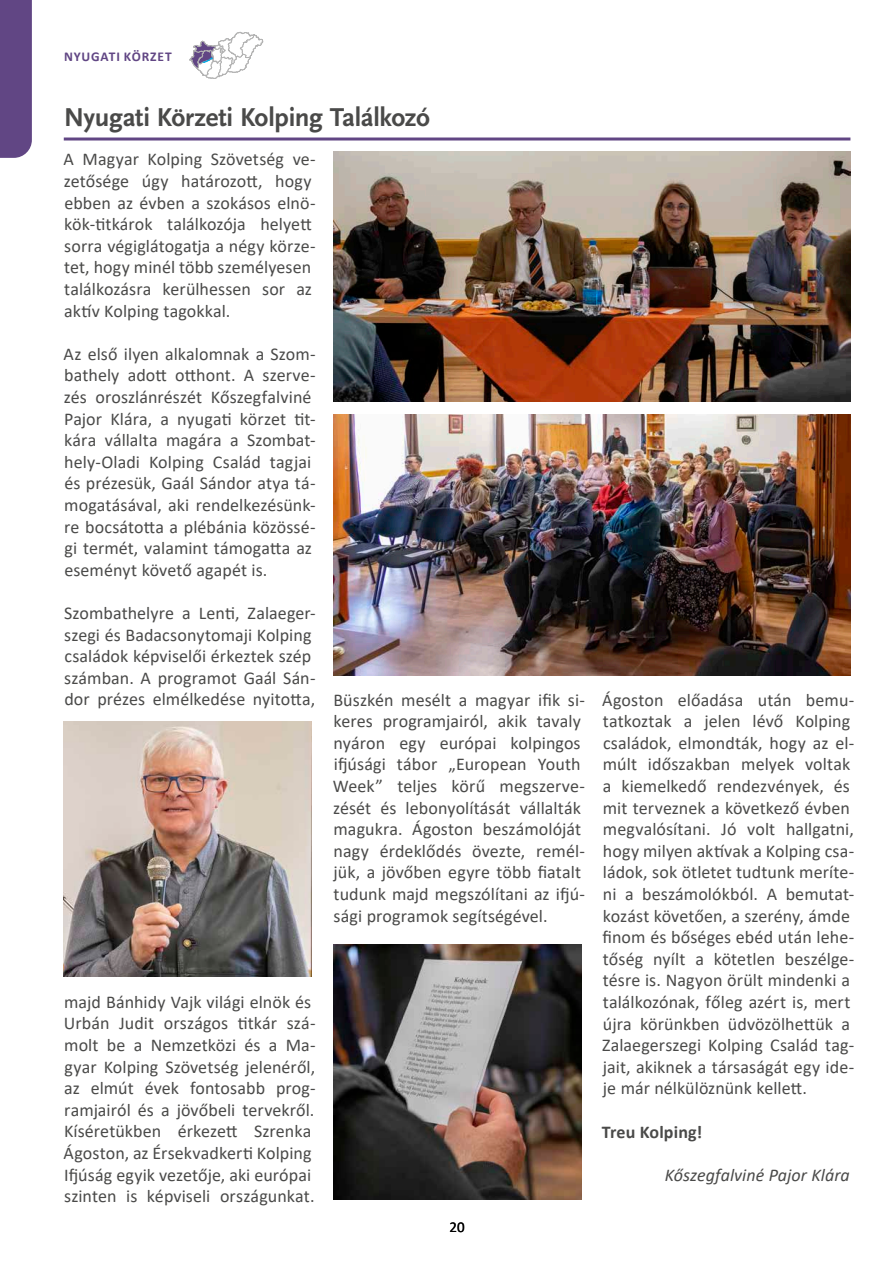
<style>
.page{position:relative;width:893px;height:1263px;background:#fff}
.page>*{position:absolute;margin:0;border:0;box-sizing:border-box;transform-origin:0 0}
.t1{font:700 27px "Scala Sans Pro";letter-spacing:-.015em;color:#4a4a49}
.t2{font:18px/21.6px "Calibri";letter-spacing:.005em;color:#4a4a49}
.t3{font:italic 18px "Calibri";color:#4a4a49}
.t4{font:700 18px "Calibri";letter-spacing:.005em;color:#4a4a49}
.t5{font:15px "Calibri";color:#000}
.t6{font:700 13.5px "Calibri";letter-spacing:.06em;color:#614684}
</style>
<div class="page">
<svg style="left:189px;top:31px;width:75px;height:48px"></svg>
<hr style="left:64px;top:137px;width:786px;height:3px;background:#614684">
<img style="left:333px;top:152px;width:517px;height:249px">
<img style="left:333px;top:414px;width:517px;height:261px">
<img style="left:333px;top:944px;width:248px;height:255px">
<img style="left:64px;top:721px;width:248px;height:255px">
<div style="left:0;top:0;width:32px;height:158px;background:#614684"></div>
<p class="t6" style="left:64px;top:47px;width:109px">NYUGATI KÖRZET</p>
<h1 class="t1" style="left:64px;top:101px;width:368px">Nyugati Körzeti Kolping Találkozó</h1>
<p class="t2" style="left:64px;top:148px;width:254px">A Magyar Kolping Szövetség ve&shy;zetősége úgy határozott, hogy ebben az évben a szokásos elnö&shy;kök-titkárok találkozója helyett sorra végiglátogatja a négy körze&shy;tet, hogy minél több személyesen találkozásra kerülhessen sor az aktív Kolping tagokkal.</p>
<p class="t2" style="left:64px;top:342px;width:254px">Az első ilyen alkalomnak a Szom&shy;bathely adott otthont. A szerve&shy;zés oroszlánrészét Kőszegfalviné Pajor Klára, a nyugati körzet tit&shy;kára vállalta magára a Szombat&shy;hely-Oladi Kolping Család tagjai és prézesük, Gaál Sándor atya tá&shy;mogatásával, aki rendelkezésünk&shy;re bocsátotta a plébánia közössé&shy;gi termét, valamint támogatta az eseményt követő agapét is.</p>
<p class="t2" style="left:64px;top:602px;width:253px">Szombathelyre a Lenti, Zalaeger&shy;szegi és Badacsonytomaji Kolping családok képviselői érkeztek szép számban. A programot Gaál Sán&shy;dor prézes elmélkedése nyitotta,</p>
<p class="t2" style="left:64px;top:990px;width:254px">majd Bánhidy Vajk világi elnök és Urbán Judit országos titkár szá&shy;molt be a Nemzetközi és a Ma&shy;gyar Kolping Szövetség jelenéről, az elmút évek fontosabb prog&shy;ramjairól és a jövőbeli tervekről.<br>Kíséretükben érkezett Szrenka Ágoston, az Érsekvadkerti Kolping Ifjúság egyik vezetője, aki európai szinten is képviseli országunkat.</p>
<p class="t2" style="left:333px;top:688px;width:254px">Büszkén mesélt a magyar ifik si&shy;keres programjairól, akik tavaly nyáron egy európai kolpingos ifjúsági tábor „European Youth<br>Week” teljes körű megszerve&shy;zését és lebonyolítását vállalták magukra. Ágoston beszámolóját nagy érdeklődés övezte, remél&shy;jük, a jövőben egyre több fiatalt tudunk majd megszólítani az ifjú&shy;sági programok segítségével.</p>
<p class="t2" style="left:602px;top:688px;width:254px">Ágoston előadása után bemu&shy;tatkoztak a jelen lévő Kolping családok, elmondták, hogy az el&shy;múlt időszakban melyek voltak a kiemelkedő rendezvények, és mit terveznek a következő évben megvalósítani. Jó volt hallgatni, hogy milyen aktívak a Kolping csa&shy;ládok, sok ötletet tudtunk meríte&shy;ni a beszámolókból. A bemutat&shy;kozást követően, a szerény, ámde finom és bőséges ebéd után lehe&shy;tőség nyílt a kötetlen beszélge&shy;tésre is. Nagyon örült mindenki a találkozónak, főleg azért is, mert újra körünkben üdvözölhettük a<br>Zalaegerszegi Kolping Család tag&shy;jait, akiknek a társaságát egy ide&shy;je már nélkülöznünk kellett.</p>
<p class="t4" style="left:602px;top:1119px;width:102px">Treu Kolping!</p>
<p class="t3" style="left:665px;top:1162px;width:186px">Kőszegfalviné Pajor Klára</p>
<p class="t5" style="left:450px;top:1216px;width:17px">20</p>
</div>
